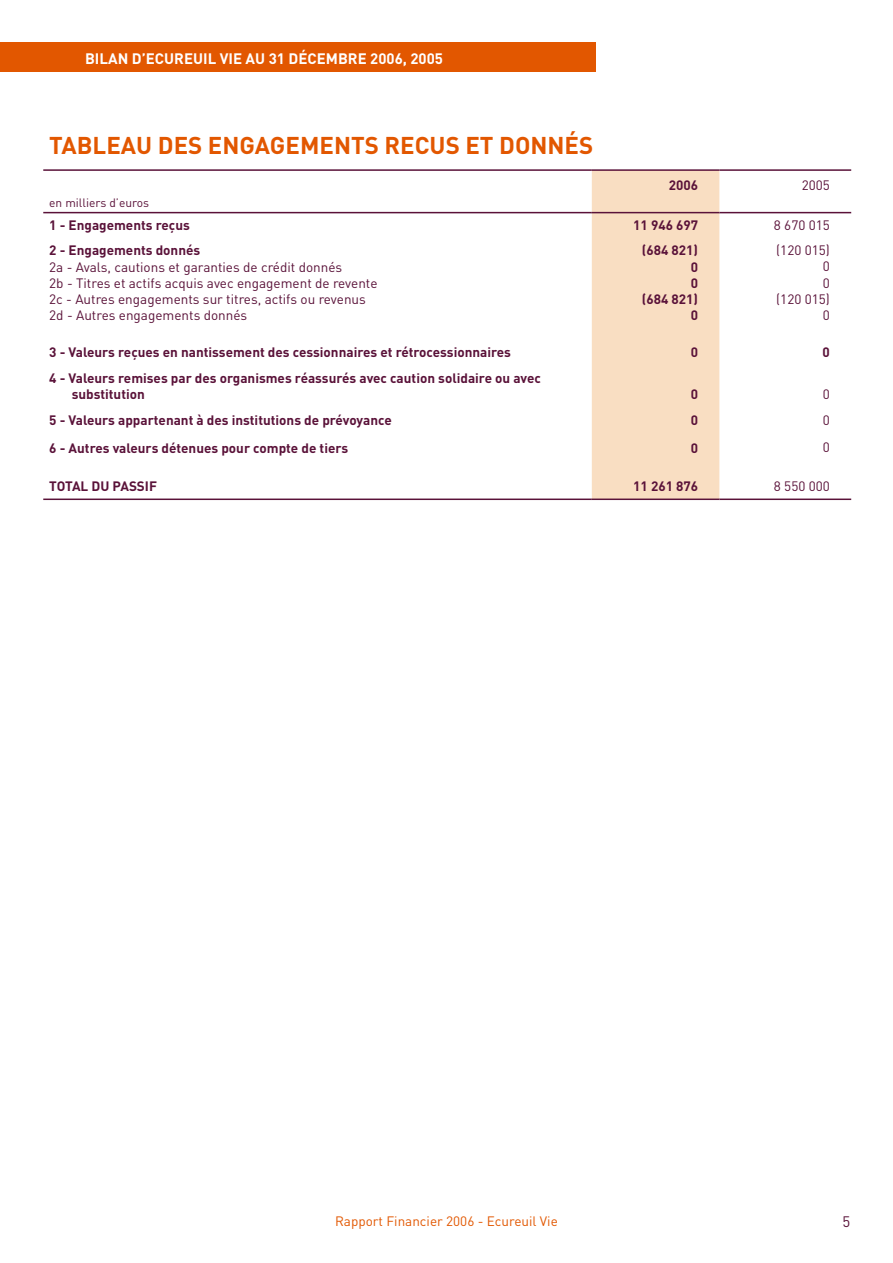
<style>
.page{position:relative;width:893px;height:1263px;background:#fff}
.page>*{position:absolute;margin:0;border:0;box-sizing:border-box;transform-origin:0 0}
.t1{font:700 24px "DIN";color:#e25700}
.t2{font:700 15px "DIN";color:#fff}
.t3{font:15px "DIN";color:#5a1239}
.t4{font:700 13.5px/16.2px "DIN";color:#5a1239;text-align:right}
.t5{font:13.5px/16.2px "DIN";color:#5a1239}
.t6{font:13.5px "DIN";color:#e25700}
.t7{font:12px "DIN";color:#5a1239}
</style>
<div class="page">
<div style="left:592px;top:171px;width:127px;height:327px;background:#f9dec2"></div>
<hr style="left:43px;top:169px;width:549px;height:2px;background:#5a1239">
<hr style="left:592px;top:169px;width:127px;height:2px;background:#5a1239">
<hr style="left:719px;top:169px;width:132px;height:2px;background:#5a1239">
<hr style="left:43px;top:212px;width:549px;height:1px;background:#5a1239">
<hr style="left:592px;top:212px;width:127px;height:1px;background:#5a1239">
<hr style="left:719px;top:212px;width:132px;height:1px;background:#5a1239">
<hr style="left:43px;top:498px;width:549px;height:2px;background:#5a1239">
<hr style="left:592px;top:498px;width:127px;height:2px;background:#5a1239">
<hr style="left:719px;top:498px;width:132px;height:2px;background:#5a1239">
<div style="left:0;top:43px;width:595px;height:29px;background:#e25700"></div>
<p class="t2" style="left:85px;top:48px;width:359px">BILAN D’ECUREUIL VIE AU 31 DÉCEMBRE 2006, 2005</p>
<h1 class="t1" style="left:49px;top:129px;width:546px">TABLEAU DES ENGAGEMENTS RECUS ET DONNÉS</h1>
<p class="t7" style="left:49px;top:195px;width:101px">en milliers d’euros</p>
<p class="t4" style="left:669px;top:176px;width:31px">2006</p>
<p class="t5" style="left:802px;top:176px;width:30px">2005</p>
<p class="t4" style="left:49px;top:216px;width:142px">1 - Engagements reçus</p>
<p class="t4" style="left:633px;top:216px;width:66px">11 946 697</p>
<p class="t5" style="left:774px;top:216px;width:58px">8 670 015</p>
<p class="t4" style="left:49px;top:242px;width:152px">2 - Engagements donnés</p>
<p class="t5" style="left:49px;top:258px;width:330px">2a - Avals, cautions et garanties de crédit donnés<br>2b - Titres et actifs acquis avec engagement de revente 2c - Autres engagements sur titres, actifs ou revenus 2d - Autres engagements donnés</p>
<p class="t4" style="left:642px;top:242px;width:58px">(684 821)<br>0<br>0<br>(684 821)<br>0</p>
<p class="t5" style="left:776px;top:242px;width:55px;text-align:right">(120 015)<br>0<br>0<br>(120 015)<br>0</p>
<p class="t4" style="left:49px;top:344px;width:463px">3 - Valeurs reçues en nantissement des cessionnaires et rétrocessionnaires</p>
<p class="t4" style="left:691px;top:344px;width:9px">0</p>
<p class="t4" style="left:823px;top:344px;width:9px">0</p>
<p class="t4" style="left:72px;top:369px;width:471px;text-align:left;text-indent:-22px">4 - Valeurs remises par des organismes réassurés avec caution solidaire ou avec substitution</p>
<p class="t4" style="left:691px;top:386px;width:9px">0</p>
<p class="t5" style="left:823px;top:386px;width:9px">0</p>
<p class="t4" style="left:49px;top:412px;width:344px">5 - Valeurs appartenant à des institutions de prévoyance</p>
<p class="t4" style="left:691px;top:412px;width:9px">0</p>
<p class="t5" style="left:823px;top:412px;width:9px">0</p>
<p class="t4" style="left:49px;top:439px;width:300px">6 - Autres valeurs détenues pour compte de tiers</p>
<p class="t4" style="left:691px;top:439px;width:9px">0</p>
<p class="t5" style="left:823px;top:439px;width:9px">0</p>
<p class="t4" style="left:49px;top:477px;width:109px">TOTAL DU PASSIF</p>
<p class="t4" style="left:633px;top:477px;width:66px">11 261 876</p>
<p class="t5" style="left:774px;top:477px;width:58px">8 550 000</p>
<p class="t6" style="left:335px;top:1213px;width:224px">Rapport Financier 2006 - Ecureuil Vie</p>
<p class="t3" style="left:843px;top:1212px;width:9px">5</p>
</div>
